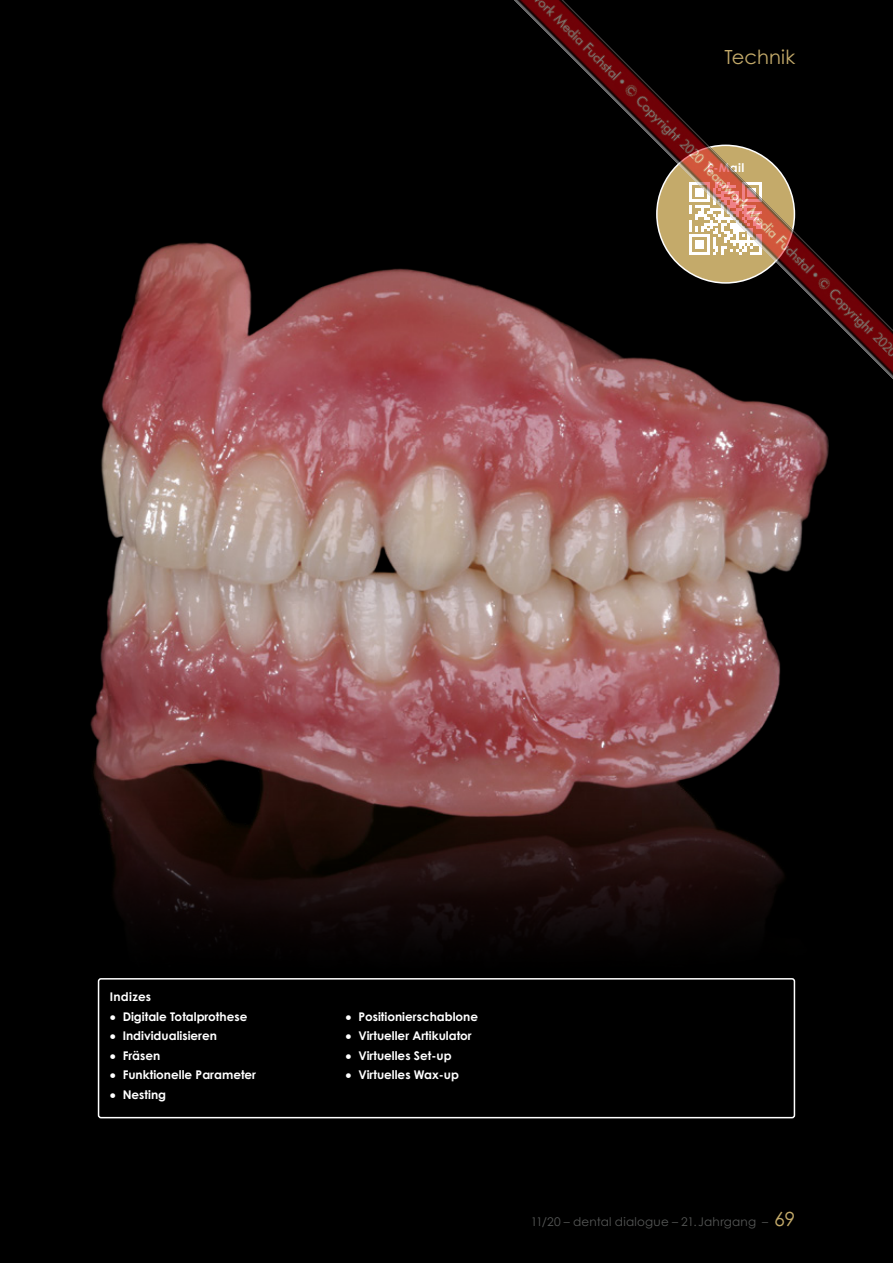
<style>
.page{position:relative;width:893px;height:1263px;background:#000}
.page>*{position:absolute;margin:0;border:0;box-sizing:border-box;transform-origin:0 0}
.t1{font:19.5px "Century Gothic Pro";letter-spacing:.005em;color:#c4aa6a}
.t2{font:700 12px "Century Gothic Pro";color:#fff}
.t3{font:12px "Century Gothic Pro";letter-spacing:.015em;color:#555756}
.t4{font:700 12px "Century Gothic Pro";letter-spacing:.02em;color:#fff}
.s1{font-family:"Entypo";font-weight:400;font-size:13.5px}
.s2{font-size:19.5px;color:#c4aa6a}
</style>
<div class="page">
<img style="left:90px;top:242px;width:739px;height:700px">
<div style="left:98px;top:978px;width:697px;height:140px;border:2px solid #fff;border-radius:2px"></div>
<img style="left:503px;top:0;width:390px;height:405px">
<h1 class="t1" style="left:724px;top:45px;width:72px">Technik</h1>
<p class="t2" style="left:707px;top:160px;width:39px">E-Mail</p>
<p class="t4" style="left:110px;top:989px;width:43px">Indizes</p>
<p class="t2" style="left:110px;top:1009px;width:139px"><span class="s1">●</span> Digitale Totalprothese</p>
<p class="t2" style="left:110px;top:1028px;width:108px"><span class="s1">●</span> Individualisieren</p>
<p class="t2" style="left:110px;top:1048px;width:52px"><span class="s1">●</span> Fräsen</p>
<p class="t2" style="left:110px;top:1067px;width:148px"><span class="s1">●</span> Funktionelle Parameter</p>
<p class="t2" style="left:110px;top:1087px;width:58px"><span class="s1">●</span> Nesting</p>
<p class="t2" style="left:346px;top:1009px;width:134px"><span class="s1">●</span> Positionierschablone</p>
<p class="t2" style="left:346px;top:1028px;width:128px"><span class="s1">●</span> Virtueller Artikulator</p>
<p class="t2" style="left:346px;top:1048px;width:108px"><span class="s1">●</span> Virtuelles Set-up</p>
<p class="t2" style="left:346px;top:1067px;width:115px"><span class="s1">●</span> Virtuelles Wax-up</p>
<p class="t3" style="left:531px;top:1215px;width:266px">11/20 – dental dialogue – 21.Jahrgang – <span class="s2">69</span></p>
</div>
